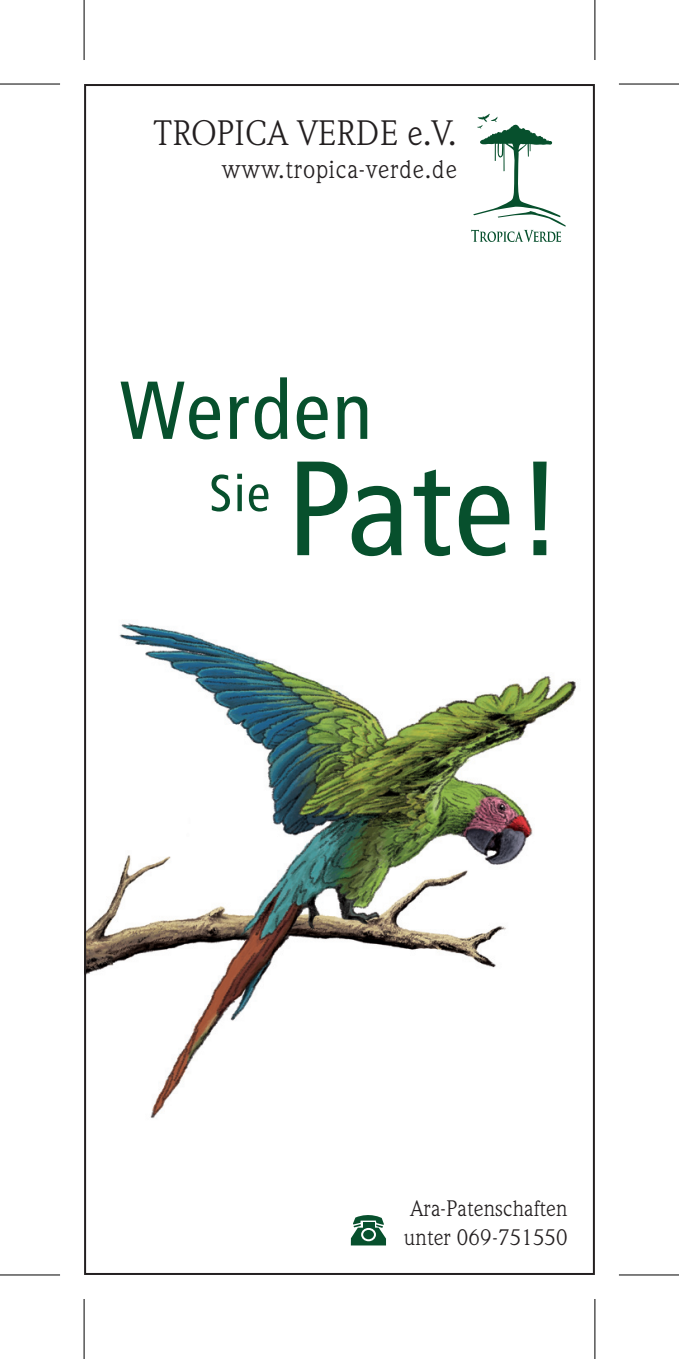
<style>
.page{position:relative;width:679px;height:1359px;background:#fff}
.page>*{position:absolute;margin:0;border:0;box-sizing:border-box;transform-origin:0 0}
.t1{font:condensed 134px "Frutiger";color:#07502d}
.t2{font:condensed 82px "Frutiger";letter-spacing:.03em;color:#07502d}
.t3{font:condensed 52px "Frutiger";color:#07502d}
.t4{font:34.8px "Weidemann";color:#231f20}
.t5{font:25.2px "Weidemann";letter-spacing:.03em;color:#231f20}
.t6{font:22px/29.2px "Weidemann";letter-spacing:.005em;color:#231f20}
</style>
<div class="page">
<svg style="left:350px;top:1215px;width:36px;height:30px"></svg>
<div style="left:362px;top:1221px;width:12px;height:7px;background:#07502d"></div>
<div style="left:361px;top:1228px;width:15px;height:13px;border:2px solid #fff;border-radius:50%"></div>
<svg style="left:471px;top:113px;width:94px;height:129px"></svg>
<img style="left:87px;top:623px;width:490px;height:496px">
<svg style="left:0;top:1275px;width:60px;height:1px"></svg>
<svg style="left:619px;top:1275px;width:59px;height:1px"></svg>
<svg style="left:595px;top:0;width:1px;height:60px"></svg>
<svg style="left:595px;top:1299px;width:1px;height:60px"></svg>
<hr style="left:0;top:83px;width:60px;height:2px;background:#000">
<hr style="left:618px;top:83px;width:60px;height:2px;background:#000">
<hr style="left:0;top:1274px;width:60px;height:1px;background:#000">
<hr style="left:618px;top:1274px;width:60px;height:1px;background:#000">
<hr style="left:83px;top:0;width:2px;height:60px;background:#000">
<hr style="left:83px;top:1299px;width:2px;height:60px;background:#000">
<hr style="left:594px;top:0;width:1px;height:60px;background:#000">
<hr style="left:594px;top:1299px;width:1px;height:60px;background:#000">
<h3 class="t4" style="left:153px;top:112px;width:305px">TROPICA VERDE e.V.</h3>
<p class="t5" style="left:222px;top:154px;width:236px">www.tropica-verde.de</p>
<h2 class="t2" style="left:120px;top:363px;width:254px">Werden</h2>
<h3 class="t3" style="left:209px;top:463px;width:62px">Sie</h3>
<h1 class="t1" style="left:287px;top:431px;width:278px">Pate!</h1>
<p class="t6" style="left:403px;top:1194px;width:165px">Ara-Patenschaften unter 069-751550</p>
</div>
